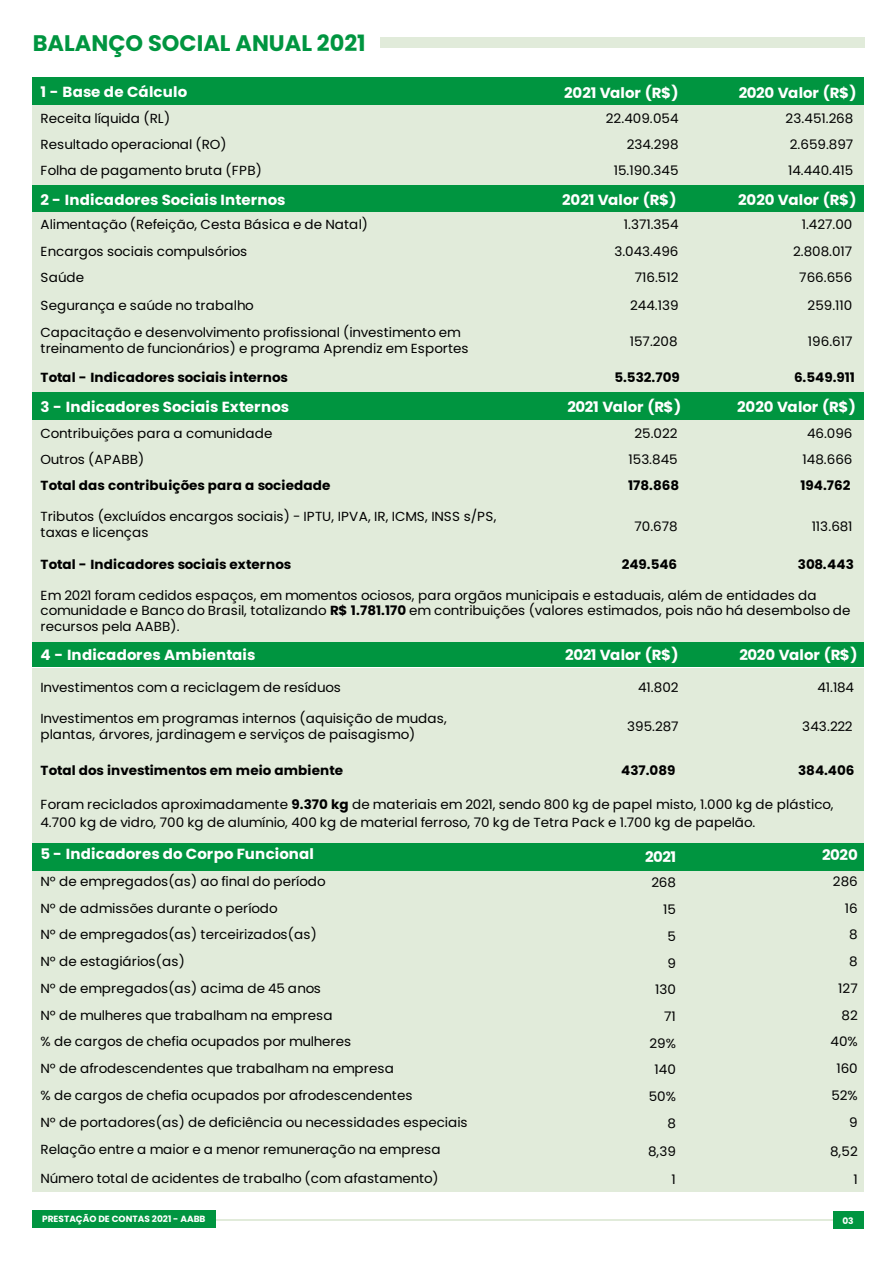
<style>
.page{position:relative;width:893px;height:1263px;background:#fff}
.page>*{position:absolute;margin:0;border:0;box-sizing:border-box;transform-origin:0 0}
.t1{font:700 22.5px "Poppins";color:#009540}
.t2{font:700 14.55px "Poppins";letter-spacing:.01em;color:#fff}
.t3{font:700 14.55px "Poppins";letter-spacing:-.02em;color:#fff}
.t4{font:700 14.55px "Poppins";letter-spacing:-.03em;color:#fff}
.t5{font:13.2px/26.7px "Poppins";color:#000}
.t6{font:700 13.2px "Poppins";letter-spacing:.01em;color:#000}
.t7{font:700 9px "Poppins";color:#fff}
.s1{font-weight:700}
</style>
<div class="page">
<div style="left:33px;top:77px;width:831px;height:107px;background:#e1ebda"></div>
<div style="left:33px;top:77px;width:831px;height:28px;background:#009540"></div>
<div style="left:33px;top:184px;width:831px;height:214px;background:#e1ebda"></div>
<div style="left:33px;top:185px;width:831px;height:27px;background:#009540"></div>
<div style="left:33px;top:392px;width:831px;height:255px;background:#e1ebda"></div>
<div style="left:33px;top:392px;width:831px;height:28px;background:#009540"></div>
<div style="left:33px;top:642px;width:831px;height:549px;background:#e1ebda"></div>
<div style="left:33px;top:642px;width:831px;height:26px;background:#009540"></div>
<div style="left:33px;top:843px;width:831px;height:27px;background:#009540"></div>
<hr style="left:33px;top:668px;width:831px;height:1px;background:#fff">
<div style="left:381px;top:37px;width:484px;height:11px;background:#e1ebda"></div>
<hr style="left:171px;top:1219px;width:663px;height:2px;background:#e1ebda">
<div style="left:833px;top:1211px;width:31px;height:17px;background:#009540"></div>
<div style="left:33px;top:1210px;width:183px;height:17px;background:#009540"></div>
<h1 class="t1" style="left:33px;top:30px;width:334px">BALANÇO SOCIAL ANUAL 2021</h1>
<p class="t2" style="left:564px;top:84px;width:116px">2021 Valor (R$)</p>
<p class="t3" style="left:739px;top:84px;width:119px">2020 Valor (R$)</p>
<p class="t5" style="left:786px;top:105px;width:69px;line-height:26.2px;text-align:justify">23.451.268<br>2.659.897<br>14.440.415</p>
<p class="t2" style="left:738px;top:192px;width:120px">2020 Valor (R$)</p>
<p class="t5" style="left:793px;top:211px;width:61px;text-align:right">1.427.00<br>2.808.017<br>766.656</p>
<p class="t5" style="left:808px;top:292px;width:46px">259.110</p>
<p class="t5" style="left:808px;top:328px;width:46px">196.617</p>
<p class="t2" style="left:40px;top:83px;width:148px">1 - Base de Cálculo</p>
<p class="t5" style="left:40px;top:105px;width:223px;line-height:26.2px">Receita líquida (RL)<br>Resultado operacional (RO)<br>Folha de pagamento bruta (FPB)</p>
<p class="t2" style="left:40px;top:192px;width:247px">2 - Indicadores Sociais Internos</p>
<p class="t5" style="left:40px;top:211px;width:329px">Alimentação (Refeição, Cesta Básica e de Natal)<br>Encargos sociais compulsórios<br>Saúde</p>
<p class="t5" style="left:40px;top:292px;width:422px;line-height:27.2px">Segurança e saúde no trabalho<br>Capacitação e desenvolvimento profissional (investimento em</p>
<p class="t5" style="left:40px;top:335px;width:430px">treinamento de funcionários) e programa Aprendiz em Esportes</p>
<p class="t6" style="left:40px;top:370px;width:249px">Total - Indicadores sociais internos</p>
<p class="t2" style="left:40px;top:398px;width:250px">3 - Indicadores Sociais Externos</p>
<p class="t5" style="left:40px;top:421px;width:233px;line-height:25.7px">Contribuições para a comunidade<br>Outros (APABB)</p>
<p class="t6" style="left:40px;top:478px;width:291px">Total das contribuições para a sociedade</p>
<p class="t5" style="left:40px;top:509px;width:457px;line-height:15.8px">Tributos (excluídos encargos sociais) - IPTU, IPVA, IR, ICMS, INSS s/PS, taxas e licenças</p>
<p class="t6" style="left:40px;top:557px;width:252px">Total - Indicadores sociais externos</p>
<p class="t5" style="left:40px;top:587px;width:812px;line-height:15.8px">Em 2021 foram cedidos espaços, em momentos ociosos, para orgãos municipais e estaduais, além de entidades da comunidade e Banco do Brasil, totalizando <span class="s1">R$ 1.781.170</span> em contribuições (valores estimados, pois não há desembolso de recursos pela AABB).</p>
<p class="t2" style="left:40px;top:647px;width:217px">4 - Indicadores Ambientais</p>
<p class="t5" style="left:40px;top:674px;width:302px">Investimentos com a reciclagem de resíduos</p>
<p class="t5" style="left:40px;top:711px;width:408px;line-height:15.8px">Investimentos em programas internos (aquisição de mudas, plantas, árvores, jardinagem e serviços de paisagismo)</p>
<p class="t6" style="left:40px;top:763px;width:304px">Total dos investimentos em meio ambiente</p>
<p class="t5" style="left:40px;top:796px;width:795px;line-height:17.5px">Foram reciclados aproximadamente <span class="s1">9.370 kg</span> de materiais em 2021, sendo 800 kg de papel misto, 1.000 kg de plástico,<br>4.700 kg de vidro, 700 kg de alumínio, 400 kg de material ferroso, 70 kg de Tetra Pack e 1.700 kg de papelão.</p>
<p class="t2" style="left:40px;top:845px;width:275px">5 - Indicadores do Corpo Funcional</p>
<p class="t5" style="left:40px;top:868px;width:429px">Nº de empregados(as) ao final do período<br>Nº de admissões durante o período<br>Nº de empregados(as) terceirizados(as)<br>Nº de estagiários(as)<br>Nº de empregados(as) acima de 45 anos<br>Nº de mulheres que trabalham na empresa<br>% de cargos de chefia ocupados por mulheres<br>Nº de afrodescendentes que trabalham na empresa<br>% de cargos de chefia ocupados por afrodescendentes<br>Nº de portadores(as) de deficiência ou necessidades especiais Relação entre a maior e a menor remuneração na empresa</p>
<p class="t5" style="left:40px;top:1165px;width:400px">Número total de acidentes de trabalho (com afastamento)</p>
<p class="t5" style="left:606px;top:105px;width:74px;line-height:26.2px;text-align:right">22.409.054<br>234.298<br>15.190.345</p>
<p class="t2" style="left:562px;top:192px;width:116px">2021 Valor (R$)</p>
<p class="t5" style="left:614px;top:211px;width:66px;text-align:right">1.371.354<br>3.043.496<br>716.512</p>
<p class="t5" style="left:630px;top:292px;width:50px">244.139</p>
<p class="t5" style="left:630px;top:328px;width:49px">157.208</p>
<p class="t6" style="left:614px;top:370px;width:67px">5.532.709</p>
<p class="t6" style="left:794px;top:370px;width:62px">6.549.911</p>
<p class="t3" style="left:567px;top:398px;width:115px">2021 Valor (R$)</p>
<p class="t2" style="left:737px;top:398px;width:120px">2020 Valor (R$)</p>
<p class="t5" style="left:803px;top:421px;width:51px;line-height:25.3px;text-align:center">46.096<br>148.666</p>
<p class="t6" style="left:800px;top:478px;width:51px">194.762</p>
<p class="t5" style="left:812px;top:513px;width:42px">113.681</p>
<p class="t6" style="left:798px;top:557px;width:57px">308.443</p>
<p class="t5" style="left:628px;top:421px;width:51px;line-height:25.3px;text-align:center">25.022<br>153.845</p>
<p class="t6" style="left:628px;top:478px;width:53px">178.868</p>
<p class="t5" style="left:634px;top:513px;width:45px">70.678</p>
<p class="t6" style="left:622px;top:557px;width:57px">249.546</p>
<p class="t4" style="left:565px;top:647px;width:115px">2021 Valor (R$)</p>
<p class="t5" style="left:638px;top:674px;width:42px">41.802</p>
<p class="t5" style="left:627px;top:713px;width:53px">395.287</p>
<p class="t6" style="left:621px;top:762px;width:56px">437.089</p>
<p class="t3" style="left:739px;top:647px;width:119px">2020 Valor (R$)</p>
<p class="t5" style="left:817px;top:674px;width:38px">41.184</p>
<p class="t5" style="left:802px;top:713px;width:52px">343.222</p>
<p class="t6" style="left:798px;top:762px;width:58px">384.406</p>
<p class="t2" style="left:822px;top:847px;width:37px">2020</p>
<p class="t5" style="left:830px;top:868px;width:29px;text-align:right">286<br>16<br>8<br>8<br>127<br>82<br>40%<br>160<br>52%<br>9</p>
<p class="t5" style="left:830px;top:1137px;width:29px;line-height:28px;text-align:right">8,52<br>1</p>
<p class="t2" style="left:645px;top:848px;width:33px">2021</p>
<p class="t5" style="left:648px;top:869px;width:29px;text-align:right">268<br>15<br>5<br>9<br>130<br>71<br>29%<br>140<br>50%<br>8<br>8,39<br>1</p>
<p class="t7" style="left:42px;top:1214px;width:165px">PRESTAÇÃO DE CONTAS 2021 - AABB</p>
<p class="t7" style="left:842px;top:1215px;width:13px">03</p>
</div>
